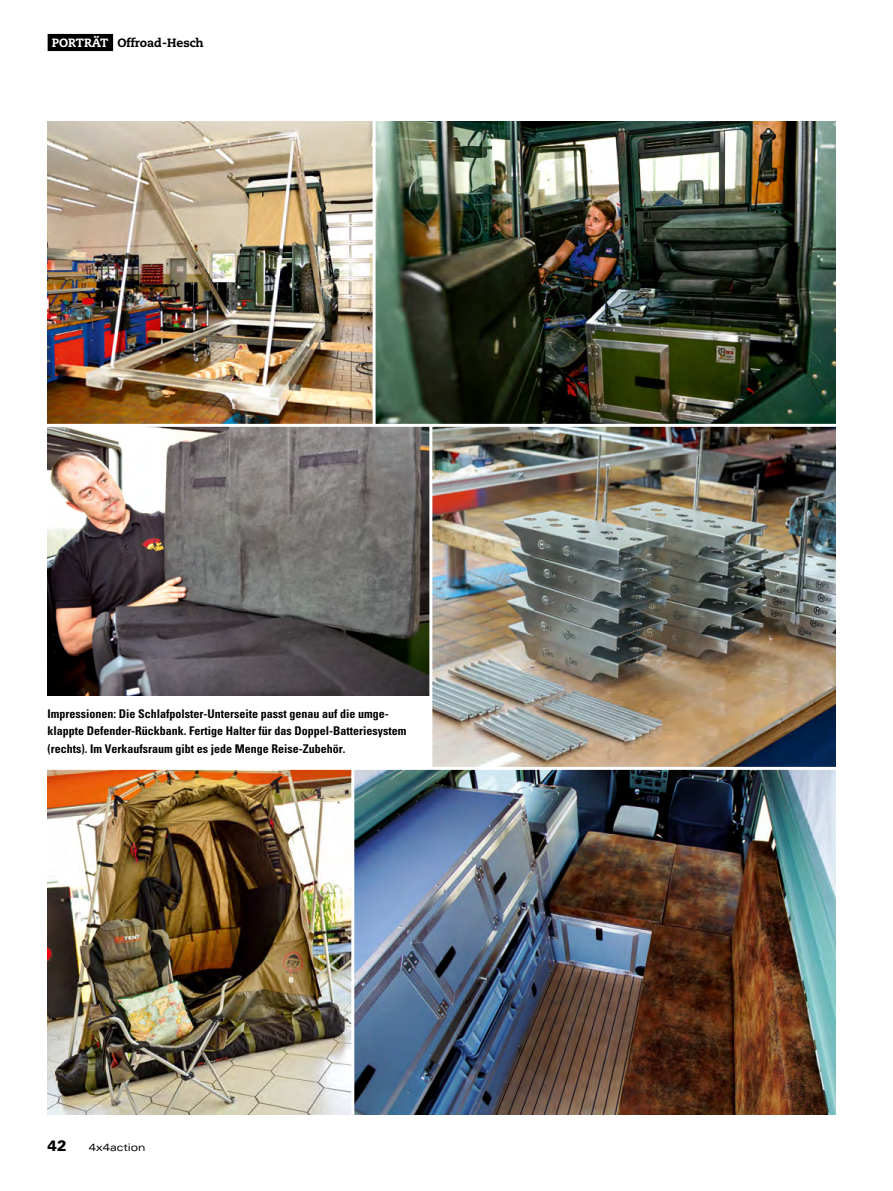
<style>
.page{position:relative;width:893px;height:1191px;background:#fff}
.page>*{position:absolute;margin:0;border:0;box-sizing:border-box;transform-origin:0 0}
.t1{font:900 15px "Univers LT Std";color:#000;scale:.95 1}
.t2{font:700 condensed 12px/17.2px "Univers LT Std";color:#000}
.t3{font:800 12px "Caecilia LT Std";color:#000}
.t4{font:expanded 10.5px "Univers LT Std";color:#000;scale:.95 1}
.s1{color:#fff}
</style>
<div class="page">
<img style="left:432px;top:427px;width:403px;height:340px">
<img style="left:354px;top:770px;width:481px;height:344px">
<img style="left:48px;top:770px;width:303px;height:344px">
<img style="left:48px;top:121px;width:787px;height:303px">
<img style="left:48px;top:427px;width:381px;height:268px">
<hr style="left:373px;top:115px;width:3px;height:310px;background:#fff">
<div style="left:48px;top:34px;width:65px;height:17px;background:#000"></div>
<p class="t3" style="left:52px;top:35px;width:153px"><span class="s1">PORTRÄT</span> Offroad-Hesch</p>
<p class="t2" style="left:48px;top:705px;width:360px">Impressionen: Die Schlafpolster-Unterseite passt genau auf die umge&shy;klappte Defender-Rückbank. Fertige Halter für das Doppel-Batteriesystem (rechts). Im Verkaufsraum gibt es jede Menge Reise-Zubehör.</p>
<p class="t1" style="left:48px;top:1136px;width:22px">42</p>
<p class="t4" style="left:89px;top:1141px;width:61px">4x4action</p>
</div>
